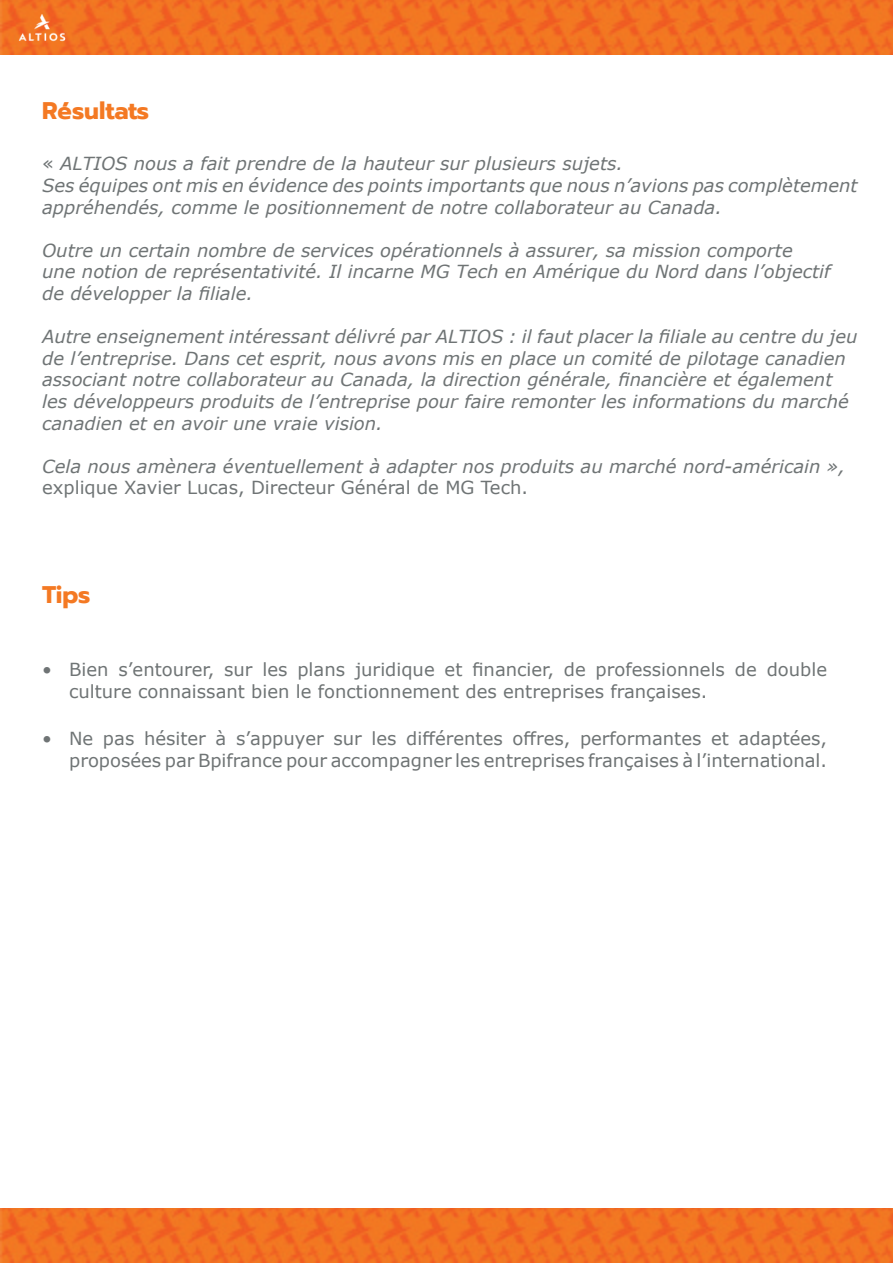
<style>
.page{position:relative;width:893px;height:1263px;background:#fff}
.page>*{position:absolute;margin:0;border:0;box-sizing:border-box;transform-origin:0 0}
.t1{font:700 24px "Prompt";color:#f47923}
.t2{font:italic 18px/21.6px "Verdana";color:#6f7475}
.t3{font:18px/21.6px "Verdana";color:#6f7475}
.s1{font-style:normal}
</style>
<div class="page">
<img style="left:0;top:1209px;width:893px;height:54px">
<img style="left:0;top:0;width:893px;height:54px">
<img style="left:12px;top:6px;width:61px;height:42px">
<h1 class="t1" style="left:42px;top:92px;width:108px">Résultats</h1>
<p class="t2" style="left:42px;top:154px;width:817px"><span class="s1">«</span> ALTIOS nous a fait prendre de la hauteur sur plusieurs sujets.<br>Ses équipes ont mis en évidence des points importants que nous n’avions pas complètement appréhendés, comme le positionnement de notre collaborateur au Canada.</p>
<p class="t2" style="left:42px;top:240px;width:790px">Outre un certain nombre de services opérationnels à assurer, sa mission comporte une notion de représentativité. Il incarne MG Tech en Amérique du Nord dans l’objectif de développer la filiale.</p>
<p class="t2" style="left:42px;top:326px;width:817px">Autre enseignement intéressant délivré par ALTIOS : il faut placer la filiale au centre du jeu de l’entreprise. Dans cet esprit, nous avons mis en place un comité de pilotage canadien associant notre collaborateur au Canada, la direction générale, financière et également les développeurs produits de l’entreprise pour faire remonter les informations du marché canadien et en avoir une vraie vision.</p>
<p class="t2" style="left:42px;top:456px;width:804px">Cela nous amènera éventuellement à adapter nos produits au marché nord-américain »,</p>
<p class="t3" style="left:42px;top:478px;width:487px">explique Xavier Lucas, Directeur Général de MG Tech.</p>
<h1 class="t1" style="left:42px;top:576px;width:50px">Tips</h1>
<p class="t3" style="left:69px;top:660px;width:759px;text-indent:-27px">• Bien s’entourer, sur les plans juridique et financier, de professionnels de double culture connaissant bien le fonctionnement des entreprises françaises.</p>
<p class="t3" style="left:42px;top:729px;width:786px;text-align:right">• Ne pas hésiter à s’appuyer sur les différentes offres, performantes et adaptées, proposées par Bpifrance pour accompagner les entreprises françaises à l’international.</p>
</div>
